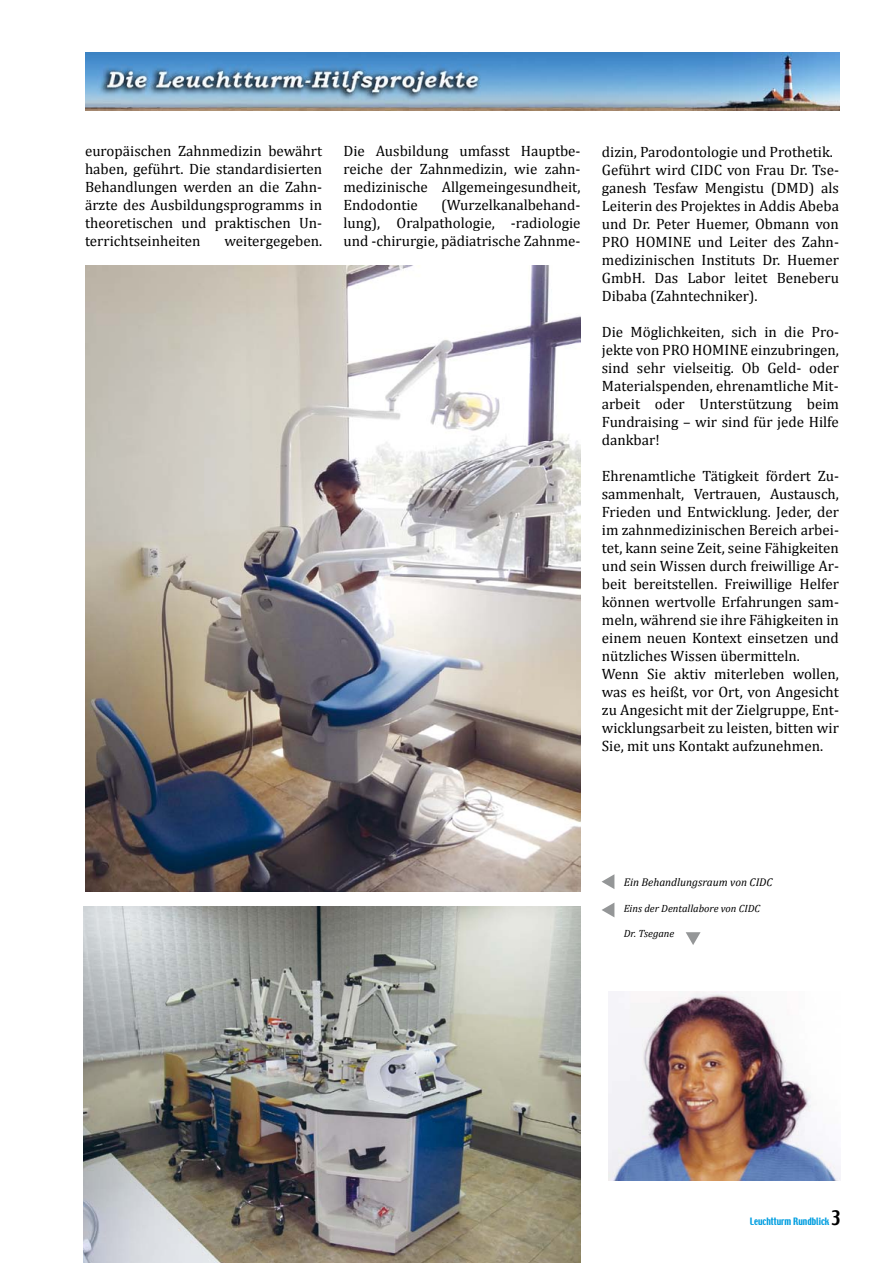
<style>
.page{position:relative;width:893px;height:1263px;background:#fff}
.page>*{position:absolute;margin:0;border:0;box-sizing:border-box;transform-origin:0 0}
.t1{font:15px/18px "Cambria";color:#000;text-align:justify}
.t2{font:italic 11.25px "Cambria";color:#000}
.t3{font:italic 10.5px "Cambria";color:#000}
.t4{font:9px "Techno";color:#009ee0}
.s1{font-size:18px;color:#000}
</style>
<div class="page">
<img style="left:608px;top:991px;width:232px;height:189px">
<img style="left:85px;top:52px;width:755px;height:59px">
<img style="left:85px;top:266px;width:496px;height:625px">
<svg style="left:602px;top:874px;width:12px;height:15px"></svg>
<svg style="left:602px;top:903px;width:12px;height:14px"></svg>
<img style="left:84px;top:907px;width:497px;height:356px">
<svg style="left:686px;top:932px;width:15px;height:13px"></svg>
<p class="t1" style="left:85px;top:142px;width:239px">europäischen Zahnmedizin bewährt haben, geführt. Die standardisierten Behandlungen werden an die Zahn&shy;ärzte des Ausbildungsprogramms in theoretischen und praktischen Un&shy;terrichtseinheiten</p>
<p class="t1" style="left:224px;top:232px;width:99px">weitergegeben.</p>
<p class="t1" style="left:343px;top:142px;width:239px">Die Ausbildung umfasst Hauptbe&shy;reiche der Zahnmedizin, wie zahn&shy;medizinische Allgemeingesundheit, Endodontie</p>
<p class="t1" style="left:343px;top:196px;width:239px;text-indent:98px">(Wurzelkanalbehand&shy;lung), Oralpathologie, -radiologie und -chirurgie, pädiatrische Zahnme-</p>
<p class="t1" style="left:602px;top:143px;width:239px;text-align:left">dizin, Parodontologie und Prothetik.<br>Geführt wird CIDC von Frau Dr. Tse&shy;ganesh Tesfaw Mengistu (DMD) als Leiterin des Projektes in Addis Abeba und Dr. Peter Huemer, Obmann von PRO HOMINE und Leiter des Zahn&shy;medizinischen Instituts Dr. Huemer GmbH. Das Labor leitet Beneberu Dibaba (Zahntechniker).</p>
<p class="t1" style="left:602px;top:323px;width:239px">Die Möglichkeiten, sich in die Pro&shy;jekte von PRO HOMINE einzubringen, sind sehr vielseitig. Ob Geld- oder Materialspenden, ehrenamtliche Mit&shy;arbeit oder Unterstützung beim Fundraising – wir sind für jede Hilfe dankbar!</p>
<p class="t1" style="left:602px;top:467px;width:239px;text-align:left">Ehrenamtliche Tätigkeit fördert Zu&shy;sammenhalt, Vertrauen, Austausch, Frieden und Entwicklung. Jeder, der im zahnmedizinischen Bereich arbei&shy;tet, kann seine Zeit, seine Fähigkeiten und sein Wissen durch freiwillige Ar&shy;beit bereitstellen. Freiwillige Helfer können wertvolle Erfahrungen sam&shy;meln, während sie ihre Fähigkeiten in einem neuen Kontext einsetzen und nützliches Wissen übermitteln.<br>Wenn Sie aktiv miterleben wollen, was es heißt, vor Ort, von Angesicht zu Angesicht mit der Zielgruppe, Ent&shy;wicklungsarbeit zu leisten, bitten wir Sie, mit uns Kontakt aufzunehmen.</p>
<p class="t2" style="left:624px;top:875px;width:150px">Ein Behandlungsraum von CIDC</p>
<p class="t3" style="left:624px;top:902px;width:138px">Eins der Dentallabore von CIDC</p>
<p class="t3" style="left:624px;top:927px;width:52px">Dr. Tsegane</p>
<p class="t4" style="left:750px;top:1215px;width:92px">Leuchtturm Rundblick <span class="s1">3</span></p>
</div>
